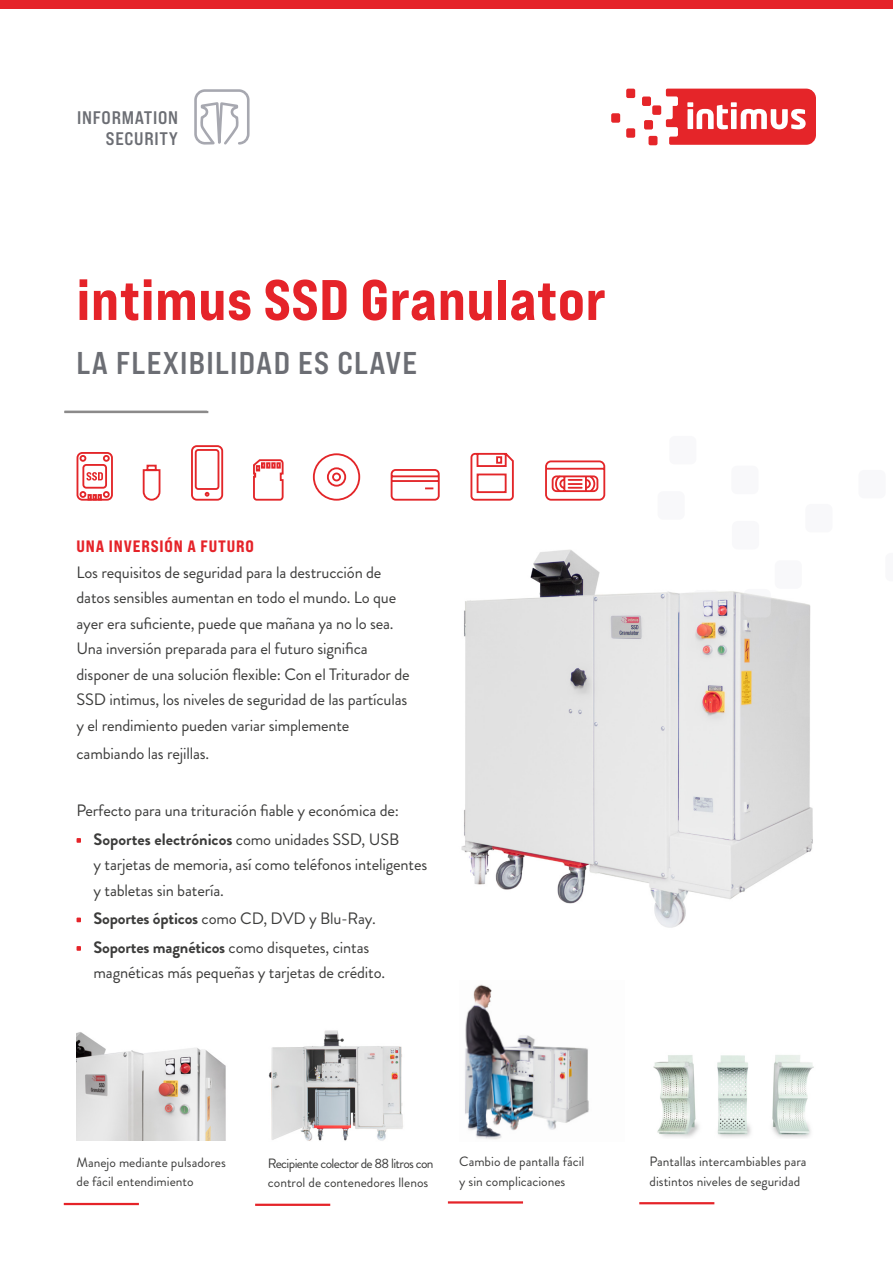
<style>
.page{position:relative;width:893px;height:1263px;background:#fff}
.page>*{position:absolute;margin:0;border:0;box-sizing:border-box;transform-origin:0 0}
.t1{font:57px "Bebas Neue Pro Exp Eb";letter-spacing:.01em;color:#e52329}
.t2{font:31.5px "Bebas Neue Pro Exp Bd";letter-spacing:.04em;color:#6c6e74}
.t3{font:18.15px/20.9px "Bebas Neue Pro Exp Bd";letter-spacing:.04em;color:#6c6e74;text-align:right}
.t4{font:16.5px/25.5px "Brandon Grotesque";letter-spacing:-.01em;color:#3c3c3b}
.t5{font:16.5px "Bebas Neue Pro Exp Eb";letter-spacing:.05em;color:#e52329}
.t6{font:13.5px/19.5px "Brandon Grotesque";color:#3c3c3b}
.t7{font:13.5px/19.5px "Brandon Grotesque";letter-spacing:-.045em;color:#3c3c3b}
.s1{font-weight:700}
</style>
<div class="page">
<img style="left:461px;top:549px;width:352px;height:379px">
<div style="left:626px;top:89px;width:9px;height:9px;background:#e52529;border-radius:2px"></div>
<div style="left:626px;top:128px;width:9px;height:10px;background:#e52529;border-radius:2px"></div>
<div style="left:611px;top:113px;width:9px;height:10px;background:#e52529;border-radius:2px"></div>
<div style="left:644px;top:120px;width:9px;height:10px;background:#e52529;border-radius:2px"></div>
<div style="left:648px;top:136px;width:9px;height:9px;background:#e52529;border-radius:2px"></div>
<div style="left:652px;top:105px;width:9px;height:10px;background:#e52529;border-radius:2px"></div>
<div style="left:642px;top:97px;width:9px;height:9px;background:#e52529;border-radius:2px"></div>
<svg style="left:666px;top:89px;width:150px;height:56px"></svg>
<svg style="left:194px;top:89px;width:56px;height:56px"></svg>
<svg style="left:77px;top:838px;width:4px;height:5px"></svg>
<svg style="left:77px;top:917px;width:4px;height:5px"></svg>
<svg style="left:77px;top:946px;width:4px;height:5px"></svg>
<img style="left:465px;top:984px;width:124px;height:156px">
<img style="left:653px;top:1055px;width:161px;height:83px">
<svg style="left:693px;top:590px;width:27px;height:29px"></svg>
<div style="left:657px;top:491px;width:28px;height:29px;background:#f8f8fa;border-radius:6px"></div>
<div style="left:669px;top:436px;width:27px;height:28px;background:#f8f8fa;border-radius:6px"></div>
<div style="left:731px;top:466px;width:27px;height:28px;background:#f8f8fa;border-radius:6px"></div>
<div style="left:732px;top:521px;width:27px;height:28px;background:#f8f8fa;border-radius:6px"></div>
<svg style="left:744px;top:589px;width:27px;height:28px"></svg>
<div style="left:775px;top:560px;width:27px;height:29px;background:#f8f8fa;border-radius:6px"></div>
<div style="left:858px;top:470px;width:28px;height:28px;background:#f8f8fa;border-radius:6px"></div>
<div style="left:805px;top:504px;width:27px;height:28px;background:#f8f8fa;border-radius:6px"></div>
<hr style="left:64px;top:411px;width:144px;height:2px;background:#8b8a8a">
<img style="left:77px;top:1032px;width:149px;height:109px">
<hr style="left:64px;top:1203px;width:75px;height:2px;background:#e52329">
<img style="left:268px;top:1030px;width:135px;height:111px">
<hr style="left:255px;top:1204px;width:75px;height:2px;background:#e52329">
<hr style="left:448px;top:1201px;width:75px;height:2px;background:#e52329">
<hr style="left:639px;top:1202px;width:75px;height:2px;background:#e52329">
<svg style="left:76px;top:452px;width:37px;height:49px"></svg>
<svg style="left:142px;top:464px;width:19px;height:37px"></svg>
<svg style="left:191px;top:445px;width:33px;height:56px"></svg>
<svg style="left:253px;top:459px;width:31px;height:42px"></svg>
<svg style="left:312px;top:453px;width:49px;height:48px"></svg>
<svg style="left:390px;top:469px;width:50px;height:32px"></svg>
<svg style="left:470px;top:452px;width:44px;height:49px"></svg>
<svg style="left:545px;top:460px;width:61px;height:41px"></svg>
<div style="left:0;top:0;width:893px;height:8px;background:#e52329"></div>
<p class="t3" style="left:77px;top:107px;width:102px">INFORMATION<br>SECURITY</p>
<h1 class="t1" style="left:77px;top:264px;width:531px">intimus SSD Granulator</h1>
<h2 class="t2" style="left:77px;top:343px;width:342px">LA FLEXIBILIDAD ES CLAVE</h2>
<p class="t5" style="left:77px;top:536px;width:179px">UNA INVERSIÓN A FUTURO</p>
<p class="t4" style="left:77px;top:560px;width:335px">Los requisitos de seguridad para la destrucción de datos sensibles aumentan en todo el mundo. Lo que ayer era suficiente, puede que mañana ya no lo sea.<br>Una inversión preparada para el futuro significa disponer de una solución flexible: Con el Triturador de SSD intimus, los niveles de seguridad de las partículas y el rendimiento pueden variar simplemente</p>
<p class="t4" style="left:77px;top:741px;width:134px">cambiando las rejillas.</p>
<p class="t4" style="left:77px;top:797px;width:324px;line-height:28.5px;text-align:right">Perfecto para una trituración fiable y económica de:<br><span class="s1">Soportes electrónicos</span> como unidades SSD, USB</p>
<p class="t4" style="left:94px;top:852px;width:335px">y tarjetas de memoria, así como teléfonos inteligentes y tabletas sin batería.</p>
<p class="t4" style="left:94px;top:905px;width:284px;line-height:28.5px"><span class="s1">Soportes ópticos</span> como CD, DVD y Blu-Ray.<br><span class="s1">Soportes magnéticos</span> como disquetes, cintas</p>
<p class="t4" style="left:94px;top:960px;width:293px">magnéticas más pequeñas y tarjetas de crédito.</p>
<p class="t6" style="left:77px;top:1153px;width:151px">Manejo mediante pulsadores de fácil entendimiento</p>
<p class="t7" style="left:268px;top:1153px;width:167px">Recipiente colector de 88 litros con control de contenedores llenos</p>
<p class="t6" style="left:459px;top:1152px;width:127px">Cambio de pantalla fácil y sin complicaciones</p>
<p class="t6" style="left:649px;top:1152px;width:158px">Pantallas intercambiables para distintos niveles de seguridad</p>
</div>
